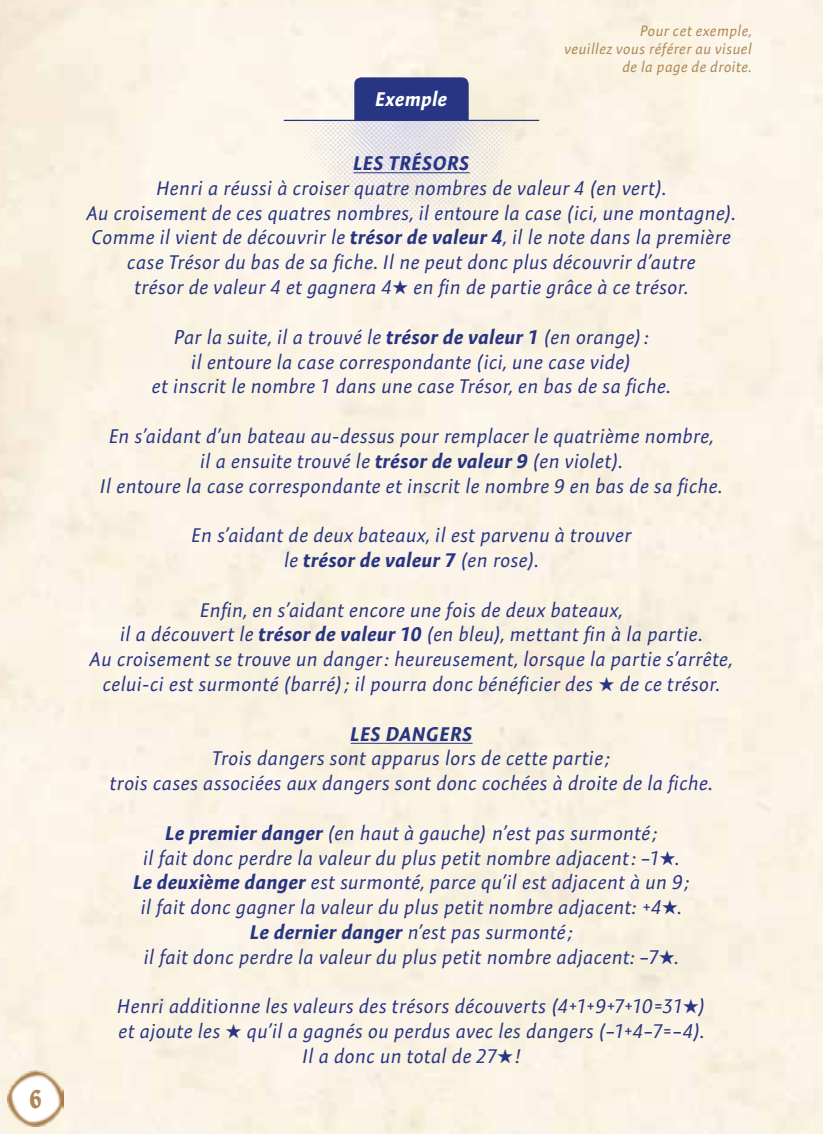
<style>
.page{position:relative;width:823px;height:1134px;background:#fff}
.page>*{position:absolute;margin:0;border:0;box-sizing:border-box;transform-origin:0 0}
.t1{font:condensed 30px "Belwe";color:#af8655}
.t2{font:italic 20px/24.8px "Expo Sans Pro";letter-spacing:.005em;color:#283583;text-align:center}
.t3{font:italic 700 20px "Expo Sans Pro";letter-spacing:.035em;color:#283583}
.t4{font:italic 700 20px "Expo Sans Pro";letter-spacing:.015em;color:#fff}
.t5{font:italic 15px/18px "Expo Sans Pro";letter-spacing:.015em;color:#af8655;text-align:right}
.s1{font-weight:700}
</style>
<div class="page">
<div style="left:0;top:0;width:822px;height:1134px;background:#faf3e3"></div>
<img style="left:287px;top:121px;width:248px;height:123px">
<div style="left:354px;top:77px;width:114px;height:43px;background:#283583"></div>
<hr style="left:283px;top:120px;width:256px;height:1px;background:#283583">
<hr style="left:353px;top:172px;width:116px;height:1px;background:#283583">
<hr style="left:350px;top:743px;width:122px;height:1px;background:#283583">
<img style="left:7px;top:1070px;width:56px;height:57px">
<h1 class="t1" style="left:29px;top:1080px;width:14px">6</h1>
<p class="t4" style="left:375px;top:87px;width:73px">Exemple</p>
<p class="t5" style="left:564px;top:22px;width:189px">Pour cet exemple,<br>veuillez vous référer au visuel de la page de droite.</p>
<p class="t3" style="left:353px;top:151px;width:117px">LES TRÉSORS</p>
<p class="t2" style="left:87px;top:175px;width:650px">Henri a réussi à croiser quatre nombres de valeur 4 (en vert).<br>Au croisement de ces quatres nombres, il entoure la case (ici, une montagne).<br>Comme il vient de découvrir le <span class="s1">trésor de valeur 4</span>, il le note dans la première case Trésor du bas de sa fiche. Il ne peut donc plus découvrir d’autre<br>trésor de valeur 4 et gagnera 4★ en fin de partie grâce à ce trésor.</p>
<p class="t2" style="left:152px;top:324px;width:520px">Par la suite, il a trouvé le <span class="s1">trésor de valeur 1</span> (en orange):<br>il entoure la case correspondante (ici, une case vide)<br>et inscrit le nombre 1 dans une case Trésor, en bas de sa fiche.</p>
<p class="t2" style="left:100px;top:423px;width:623px">En s’aidant d’un bateau au-dessus pour remplacer le quatrième nombre,<br>il a ensuite trouvé le <span class="s1">trésor de valeur 9</span> (en violet).<br>Il entoure la case correspondante et inscrit le nombre 9 en bas de sa fiche.</p>
<p class="t2" style="left:191px;top:523px;width:441px">En s’aidant de deux bateaux, il est parvenu à trouver le <span class="s1">trésor de valeur 7</span> (en rose).</p>
<p class="t2" style="left:90px;top:597px;width:643px">Enfin, en s’aidant encore une fois de deux bateaux,<br>il a découvert le <span class="s1">trésor de valeur 10</span> (en bleu), mettant fin à la partie.<br>Au croisement se trouve un danger: heureusement, lorsque la partie s’arrête, celui-ci est surmonté (barré); il pourra donc bénéficier des ★ de ce trésor.</p>
<p class="t3" style="left:350px;top:721px;width:123px">LES DANGERS</p>
<p class="t2" style="left:110px;top:746px;width:604px">Trois dangers sont apparus lors de cette partie ;<br>trois cases associées aux dangers sont donc cochées à droite de la fiche.</p>
<p class="t2" style="left:133px;top:820px;width:557px"><span class="s1">Le premier danger</span> (en haut à gauche) n’est pas surmonté ;<br>il fait donc perdre la valeur du plus petit nombre adjacent: –1★.<br><span class="s1">Le deuxième danger</span> est surmonté, parce qu’il est adjacent à un 9; il fait donc gagner la valeur du plus petit nombre adjacent: +4★.<br><span class="s1">Le dernier danger</span> n’est pas surmonté ;<br>il fait donc perdre la valeur du plus petit nombre adjacent: –7★.</p>
<p class="t2" style="left:117px;top:994px;width:589px">Henri additionne les valeurs des trésors découverts (4+1+9+7+10=31★) et ajoute les ★ qu’il a gagnés ou perdus avec les dangers (–1+4–7=–4).<br>Il a donc un total de 27★!</p>
</div>
